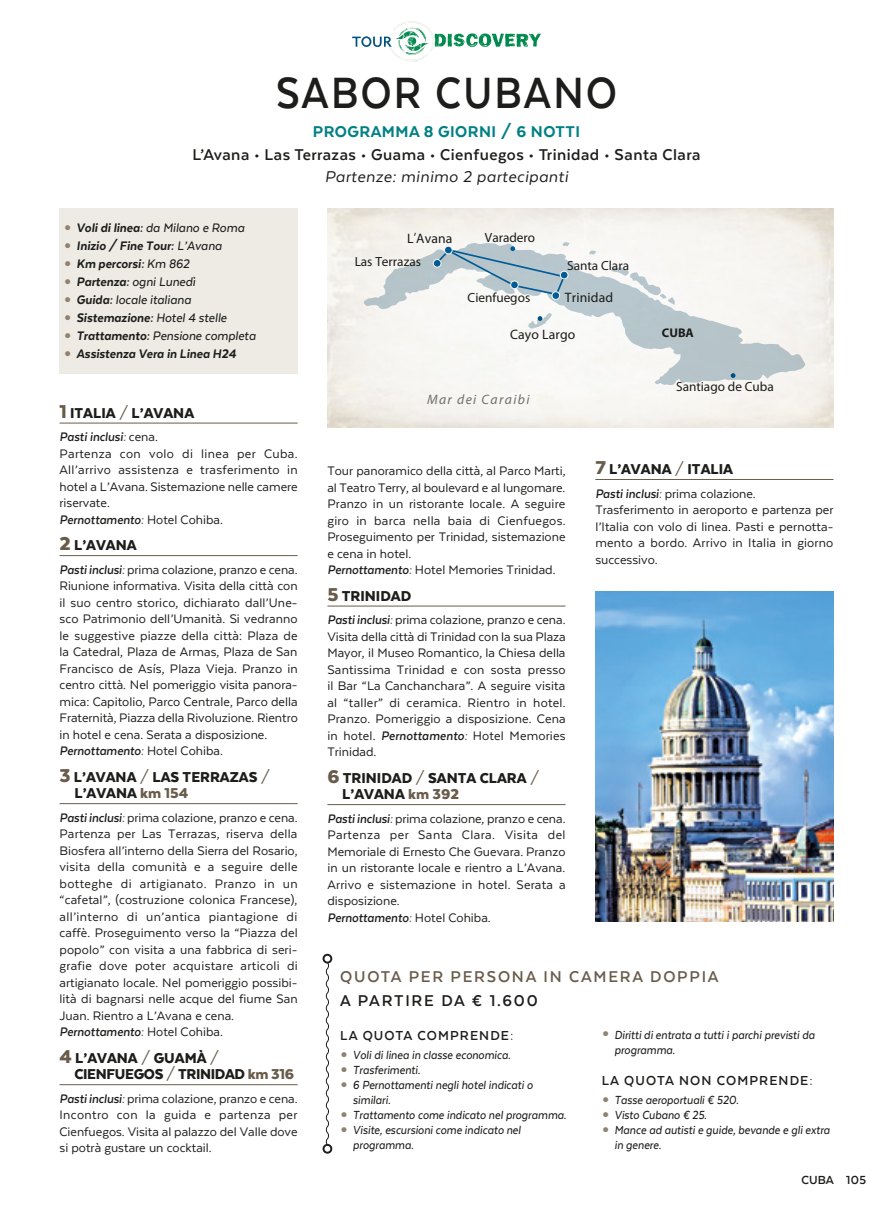
<style>
.page{position:relative;width:893px;height:1212px;background:#fff}
.page>*{position:absolute;margin:0;border:0;box-sizing:border-box;transform-origin:0 0}
.t1{font:700 50.4px "Texta";letter-spacing:.05em;color:#1d1d1b;scale:.9 1}
.t2{font:700 18px "Texta";letter-spacing:.025em;color:#1d1d1b}
.t3{font:700 18px "Texta";letter-spacing:.1em;color:#695c4b}
.t4{font:italic 18px "Texta";letter-spacing:.025em;color:#1d1d1b}
.t5{font:800 18px "Texta";letter-spacing:.025em;color:#008084}
.t6{font:700 18px "Texta";letter-spacing:.1em;color:#1d1d1b}
.t7{font:900 16.5px/16.5px "Texta";color:#1d1d1b}
.t8{font:900 16.5px/16.5px "Texta";letter-spacing:-.02em;color:#1d1d1b}
.t9{font:700 15px "Texta";letter-spacing:.075em;color:#1d1d1b}
.t10{font:14.25px/16.5px "Texta";letter-spacing:.005em;color:#1d1d1b}
.t11{font:italic 500 14.25px "Texta";color:#1d1d1b;scale:.95 1}
.t12{font:italic 800 14.25px "Texta";color:#1d1d1b;scale:.95 1}
.t13{font:13.65px "Myriad Pro";letter-spacing:.01em;color:#1d1d1b}
.t14{font:italic 13.65px "Myriad Pro";letter-spacing:.1em;color:#706f6f}
.t15{font:italic 500 13.5px/15px "Texta";color:#1d1d1b;scale:.9 1}
.t16{font:700 13.5px "Texta";color:#1d1d1b}
.t17{font:13.35px "Myriad Pro";color:#1d1d1b}
.t18{font:700 12.6px "Myriad Pro";color:#1d1d1b}
.s1{font-weight:900;font-style:normal;font-size:24px;color:#908270}
.s2{font-weight:800}
.s3{font-weight:500}
.s4{font-size:13.2px}
.s5{font-size:21.45px;color:#695c4b}
.s6{font-weight:400;color:#695c4b}
.s7{font-weight:700;font-style:italic}
.s8{color:#695c4b}
</style>
<div class="page">
<div style="left:60px;top:208px;width:238px;height:166px;background:#eeebe5"></div>
<hr style="left:60px;top:423px;width:238px;height:1px;background:#695c4b">
<hr style="left:60px;top:555px;width:238px;height:1px;background:#695c4b">
<hr style="left:60px;top:803px;width:238px;height:1px;background:#695c4b">
<hr style="left:60px;top:1084px;width:238px;height:1px;background:#695c4b">
<hr style="left:327px;top:606px;width:239px;height:1px;background:#695c4b">
<hr style="left:327px;top:804px;width:239px;height:1px;background:#695c4b">
<svg style="left:352px;top:21px;width:189px;height:41px"></svg>
<hr style="left:595px;top:479px;width:238px;height:1px;background:#695c4b">
<img style="left:595px;top:591px;width:238px;height:331px">
<svg style="left:361px;top:242px;width:445px;height:144px;fill:#f7f6f2"></svg>
<svg style="left:731px;top:373px;width:4px;height:5px"></svg>
<svg style="left:435px;top:242px;width:135px;height:54px"></svg>
<div style="left:444px;top:246px;width:9px;height:8px;background:#005a94;border:1px solid #fff;border-radius:50%"></div>
<div style="left:433px;top:259px;width:8px;height:9px;background:#005a94;border:1px solid #fff;border-radius:50%"></div>
<div style="left:551px;top:291px;width:9px;height:9px;background:#005e9d;border:1px solid #fff;border-radius:50%"></div>
<svg style="left:510px;top:280px;width:9px;height:9px"></svg>
<div style="left:560px;top:271px;width:8px;height:8px;background:#005e9d;border:1px solid #fff;border-radius:50%"></div>
<svg style="left:528px;top:313px;width:24px;height:16px"></svg>
<svg style="left:325px;top:963px;width:5px;height:181px"></svg>
<div style="left:323px;top:954px;width:9px;height:9px;border:2px solid #1d1d1b;border-radius:50%"></div>
<div style="left:323px;top:1144px;width:9px;height:9px;border:2px solid #1d1d1b;border-radius:50%"></div>
<h1 class="t1" style="left:276px;top:67px;width:380px">SABOR CUBANO</h1>
<p class="t5" style="left:313px;top:122px;width:269px">PROGRAMMA 8 GIORNI / 6 NOTTI</p>
<p class="t2" style="left:193px;top:145px;width:509px">L’Avana • Las Terrazas • Guama • Cienfuegos • Trinidad • Santa Clara</p>
<p class="t4" style="left:325px;top:167px;width:245px">Partenze: minimo 2 partecipanti</p>
<p class="t11" style="left:64px;top:221px;width:192px"><span class="s1">•</span> <span class="s2">Voli di linea:</span> da Milano e Roma</p>
<p class="t12" style="left:64px;top:239px;width:168px"><span class="s1">•</span> Inizio / Fine Tour: <span class="s3">L’Avana</span></p>
<p class="t12" style="left:64px;top:257px;width:134px"><span class="s1">•</span> Km percorsi: <span class="s3">Km 862</span></p>
<p class="t11" style="left:64px;top:275px;width:140px"><span class="s1">•</span> <span class="s2">Partenza:</span> ogni Lunedì</p>
<p class="t11" style="left:64px;top:293px;width:136px"><span class="s1">•</span> <span class="s2">Guida:</span> locale italiana</p>
<p class="t12" style="left:64px;top:311px;width:173px"><span class="s1">•</span> Sistemazione: <span class="s3">Hotel 4 stelle</span></p>
<p class="t11" style="left:64px;top:329px;width:204px"><span class="s1">•</span> <span class="s2">Trattamento:</span> Pensione completa</p>
<p class="t12" style="left:64px;top:347px;width:183px"><span class="s1">•</span> Assistenza Vera in Linea H24</p>
<p class="t17" style="left:485px;top:229px;width:52px">Varadero</p>
<p class="t13" style="left:407px;top:230px;width:47px">L<span class="s4">’</span>Avana</p>
<p class="t17" style="left:355px;top:253px;width:68px">Las Terrazas</p>
<p class="t17" style="left:567px;top:257px;width:63px">Santa Clara</p>
<p class="t13" style="left:565px;top:289px;width:50px">Trinidad</p>
<p class="t13" style="left:510px;top:326px;width:67px">Cayo Largo</p>
<p class="t17" style="left:468px;top:290px;width:64px">Cienfuegos</p>
<p class="t18" style="left:662px;top:325px;width:34px">CUBA</p>
<p class="t7" style="left:60px;top:404px;width:136px"><span class="s5">1</span> ITALIA <span class="s6">/</span> L’AVANA</p>
<p class="t10" style="left:60px;top:429px;width:240px"><span class="s7">Pasti inclusi:</span> cena.<br>Partenza con volo di linea per Cuba.<br>All’arrivo assistenza e trasferimento in hotel a L’Avana. Sistemazione nelle camere riservate.<br><span class="s7">Pernottamento:</span> Hotel Cohiba.</p>
<p class="t7" style="left:60px;top:537px;width:79px"><span class="s5">2</span> L’AVANA</p>
<p class="t10" style="left:60px;top:561px;width:240px"><span class="s7">Pasti inclusi:</span> prima colazione, pranzo e cena.<br>Riunione informativa. Visita della città con il suo centro storico, dichiarato dall’Une&shy;sco Patrimonio dell’Umanità. Si vedranno le suggestive piazze della città: Plaza de la Catedral, Plaza de Armas, Plaza de San Francisco de Asís, Plaza Vieja. Pranzo in centro città. Nel pomeriggio visita panora&shy;mica: Capitolio, Parco Centrale, Parco della Fraternità, Piazza della Rivoluzione. Rientro in hotel e cena. Serata a disposizione.<br><span class="s7">Pernottamento:</span> Hotel Cohiba.</p>
<p class="t7" style="left:74px;top:768px;width:197px;text-indent:-15px"><span class="s5">3</span> L’AVANA <span class="s6">/</span> LAS TERRAZAS <span class="s6">/<br></span>L’AVANA <span class="s8">km 154</span></p>
<p class="t10" style="left:60px;top:809px;width:240px"><span class="s7">Pasti inclusi:</span> prima colazione, pranzo e cena.<br>Partenza per Las Terrazas, riserva della Biosfera all’interno della Sierra del Rosario, visita della comunità e a seguire delle botteghe di artigianato. Pranzo in un “cafetal”, (costruzione colonica Francese), all’interno di un’antica piantagione di caffè. Proseguimento verso la “Piazza del popolo” con visita a una fabbrica di seri&shy;grafie dove poter acquistare articoli di artigianato locale. Nel pomeriggio possibi&shy;lità di bagnarsi nelle acque del fiume San Juan. Rientro a L’Avana e cena.<br><span class="s7">Pernottamento:</span> Hotel Cohiba.</p>
<p class="t8" style="left:74px;top:1049px;width:221px;text-indent:-15px"><span class="s5">4</span> L’AVANA <span class="s6">/</span> GUAMÀ <span class="s6">/<br></span>CIENFUEGOS <span class="s6">/</span> TRINIDAD <span class="s8">km 316</span></p>
<p class="t10" style="left:60px;top:1090px;width:240px;text-align:justify"><span class="s7">Pasti inclusi:</span> prima colazione, pranzo e cena.<br>Incontro con la guida e partenza per Cienfuegos. Visita al palazzo del Valle dove si potrà gustare un cocktail.</p>
<p class="t14" style="left:427px;top:391px;width:104px">Mar dei Caraibi</p>
<p class="t10" style="left:327px;top:463px;width:240px">Tour panoramico della città, al Parco Marti, al Teatro Terry, al boulevard e al lungomare.<br>Pranzo in un ristorante locale. A seguire giro in barca nella baia di Cienfuegos.<br>Proseguimento per Trinidad, sistemazione e cena in hotel.<br><span class="s7">Pernottamento:</span> Hotel Memories Trinidad.</p>
<p class="t7" style="left:327px;top:587px;width:85px"><span class="s5">5</span> TRINIDAD</p>
<p class="t10" style="left:327px;top:612px;width:240px;text-align:justify"><span class="s7">Pasti inclusi:</span> prima colazione, pranzo e cena.<br>Visita della città di Trinidad con la sua Plaza Mayor, il Museo Romantico, la Chiesa della Santissima Trinidad e con sosta presso il Bar “La Canchanchara”. A seguire visita al “taller” di ceramica. Rientro in hotel.<br>Pranzo. Pomeriggio a disposizione. Cena in hotel. <span class="s7">Pernottamento:</span> Hotel Memories Trinidad.</p>
<p class="t7" style="left:342px;top:769px;width:199px;text-indent:-15px"><span class="s5">6</span> TRINIDAD <span class="s6">/</span> SANTA CLARA <span class="s6">/<br></span>L’AVANA <span class="s8">km 392</span></p>
<p class="t10" style="left:327px;top:810px;width:240px"><span class="s7">Pasti inclusi:</span> prima colazione, pranzo e cena.<br>Partenza per Santa Clara. Visita del Memoriale di Ernesto Che Guevara. Pranzo in un ristorante locale e rientro a L’Avana.<br>Arrivo e sistemazione in hotel. Serata a disposizione.<br><span class="s7">Pernottamento:</span> Hotel Cohiba.</p>
<p class="t17" style="left:676px;top:378px;width:99px">Santiago de Cuba</p>
<p class="t7" style="left:595px;top:460px;width:139px"><span class="s5">7</span> L’AVANA <span class="s6">/</span> ITALIA</p>
<p class="t10" style="left:595px;top:485px;width:240px"><span class="s7">Pasti inclusi:</span> prima colazione.<br>Trasferimento in aeroporto e partenza per l’Italia con volo di linea. Pasti e pernotta&shy;mento a bordo. Arrivo in Italia in giorno successivo.</p>
<p class="t3" style="left:340px;top:967px;width:380px">QUOTA PER PERSONA IN CAMERA DOPPIA</p>
<p class="t6" style="left:340px;top:991px;width:199px">A PARTIRE DA € 1.600</p>
<p class="t9" style="left:340px;top:1028px;width:175px">LA QUOTA COMPRENDE:</p>
<p class="t15" style="left:340px;top:1048px;width:191px"><span class="s1">•</span> Voli di linea in classe economica.</p>
<p class="t15" style="left:340px;top:1063px;width:90px"><span class="s1">•</span> Trasferimenti.</p>
<p class="t15" style="left:353px;top:1078px;width:201px;text-indent:-13px"><span class="s1">•</span> 6 Pernottamenti negli hotel indicati o similari.</p>
<p class="t15" style="left:340px;top:1108px;width:253px"><span class="s1">•</span> Trattamento come indicato nel programma.</p>
<p class="t15" style="left:353px;top:1123px;width:188px;text-indent:-13px"><span class="s1">•</span> Visite, escursioni come indicato nel programma.</p>
<p class="t15" style="left:614px;top:1027px;width:224px;text-indent:-13px"><span class="s1">•</span> Diritti di entrata a tutti i parchi previsti da programma.</p>
<p class="t9" style="left:602px;top:1073px;width:213px">LA QUOTA NON COMPRENDE:</p>
<p class="t15" style="left:602px;top:1092px;width:154px"><span class="s1">•</span> Tasse aeroportuali € 520.</p>
<p class="t15" style="left:602px;top:1107px;width:118px"><span class="s1">•</span> Visto Cubano € 25.</p>
<p class="t15" style="left:614px;top:1122px;width:241px;text-indent:-13px"><span class="s1">•</span> Mance ad autisti e guide, bevande e gli extra in genere.</p>
<p class="t16" style="left:802px;top:1172px;width:66px">CUBA 105</p>
</div>
